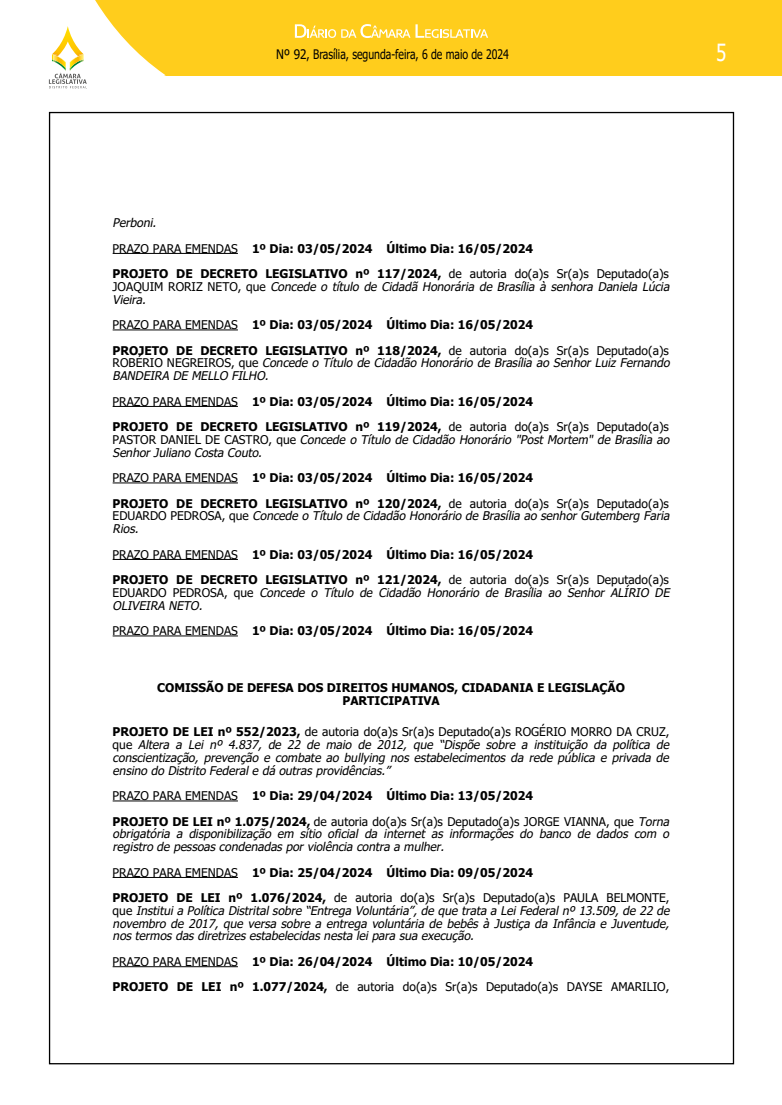
<style>
.page{position:relative;width:782px;height:1105px;background:#fff}
.page>*{position:absolute;margin:0;border:0;box-sizing:border-box;transform-origin:0 0}
.t1{font:23.6px "Tahoma";color:#fff;scale:.8 1}
.t2{font:13.1px "Tahoma";color:#000;scale:.9 1}
.t3{font:italic 12px/12.7px "Tahoma";color:#000}
.t4{font:700 12px/25.5px "Tahoma";color:#000}
.t5{font:12px/25.5px "Tahoma";color:#000}
.s1{font-weight:400;font-style:italic}
.s2{font-weight:400}
.s3{font-style:normal}
.s4{font-weight:700;font-style:normal}
.s5{font-weight:700}
.s6{font-style:italic}
</style>
<div class="page">
<div style="left:0;top:0;width:781px;height:75px;background:#ffcd1c"></div>
<svg style="left:0;top:0;width:165px;height:89px"></svg>
<svg style="left:295px;top:24px;width:193px;height:14px"></svg>
<hr style="left:113px;top:253px;width:125px;height:1px;background:#000">
<hr style="left:113px;top:330px;width:125px;height:1px;background:#000">
<hr style="left:113px;top:406px;width:125px;height:1px;background:#000">
<hr style="left:113px;top:483px;width:125px;height:1px;background:#000">
<hr style="left:113px;top:559px;width:125px;height:1px;background:#000">
<hr style="left:113px;top:636px;width:125px;height:1px;background:#000">
<hr style="left:113px;top:801px;width:125px;height:1px;background:#000">
<hr style="left:113px;top:877px;width:125px;height:1px;background:#000">
<hr style="left:113px;top:966px;width:125px;height:1px;background:#000">
<p class="t2" style="left:276px;top:46px;width:260px">Nº 92, Brasília, segunda-feira, 6 de maio de 2024</p>
<h1 class="t1" style="left:715px;top:36px;width:14px">5</h1>
<p class="t4" style="left:113px;top:211px;width:557px"><span class="s1">Perboni.<br></span><span class="s2">PRAZO PARA EMENDAS</span> 1º Dia: 03/05/2024 Último Dia: 16/05/2024<br>PROJETO DE DECRETO LEGISLATIVO nº 117/2024, <span class="s2">de autoria do(a)s Sr(a)s Deputado(a)s</span></p>
<p class="t3" style="left:113px;top:281px;width:561px"><span class="s3">J O A Q U I M R O R I Z N E T O , q u e</span> Concede o título de Cidadã Honorária de Brasília à senhora Daniela Lúcia<br>Vieira.</p>
<p class="t4" style="left:113px;top:313px;width:557px"><span class="s2">PRAZO PARA EMENDAS</span> 1º Dia: 03/05/2024 Último Dia: 16/05/2024<br>PROJETO DE DECRETO LEGISLATIVO nº 118/2024, <span class="s2">de autoria do(a)s Sr(a)s Deputado(a)s</span></p>
<p class="t3" style="left:113px;top:357px;width:561px"><span class="s3">R O B É R I O N E G R E I R O S , q u e</span> Concede o Título de Cidadão Honorário de Brasília ao Senhor Luiz Fernando<br>BANDEIRA DE MELLO FILHO.</p>
<p class="t4" style="left:113px;top:389px;width:557px"><span class="s2">PRAZO PARA EMENDAS</span> 1º Dia: 03/05/2024 Último Dia: 16/05/2024<br>PROJETO DE DECRETO LEGISLATIVO nº 119/2024, <span class="s2">de autoria do(a)s Sr(a)s Deputado(a)s</span></p>
<p class="t3" style="left:113px;top:434px;width:561px"><span class="s3">P A S T O R D A N I E L D E CA S T R O , q u e</span> Concede o Título de Cidadão Honorário "Post Mortem" de Brasília ao<br>SenhorJuliano Costa Couto.</p>
<p class="t4" style="left:113px;top:466px;width:557px"><span class="s2">PRAZO PARA EMENDAS</span> 1º Dia: 03/05/2024 Último Dia: 16/05/2024<br>PROJETO DE DECRETO LEGISLATIVO nº 120/2024, <span class="s2">de autoria do(a)s Sr(a)s Deputado(a)s</span></p>
<p class="t3" style="left:113px;top:510px;width:561px"><span class="s3">E D U A R D O P E D R O S A , q u e</span> Concede o Título de Cidadão Honorário de Brasília ao senhorGutemberg Faria<br>Rios.</p>
<p class="t4" style="left:113px;top:542px;width:557px"><span class="s2">PRAZO PARA EMENDAS</span> 1º Dia: 03/05/2024 Último Dia: 16/05/2024<br>PROJETO DE DECRETO LEGISLATIVO nº 121/2024, <span class="s2">de autoria do(a)s Sr(a)s Deputado(a)s</span></p>
<p class="t3" style="left:113px;top:587px;width:561px"><span class="s3">E D U A R D O P E D R O S A , q u e</span> Concede o Título de Cidadão Honorário de Brasília ao Senhor ALÍRIO DE<br>OLIVEIRA NETO.</p>
<p class="t4" style="left:113px;top:619px;width:421px"><span class="s2">PRAZO PARA EMENDAS</span> 1º Dia: 03/05/2024 Último Dia: 16/05/2024</p>
<p class="t4" style="left:157px;top:682px;width:469px;line-height:12.7px;text-align:center">COMISSÃO DE DEFESA DOS DIREITOS HUMANOS, CIDADANIA E LEGISLAÇÃO<br>PARTICIPATIVA</p>
<p class="t3" style="left:113px;top:726px;width:561px"><span class="s4">PROJETO DE LEI nº 552/2023,</span> <span class="s3">de autoria do(a)s Sr(a)s Deputado(a)s ROGÉRIO MORRO DA CRUZ, q u e</span> Altera a Lei nº 4.837, de 22 de maio de 2012, que “Dispõe sobre a instituição da política de conscientização, prevenção e combate ao bullying nos estabelecimentos da rede pública e privada de ensino do Distrito Federale dá outrasprovidências.”</p>
<p class="t5" style="left:113px;top:784px;width:561px">PRAZO PARA EMENDAS <span class="s5">1º Dia: 29/04/2024 Último Dia: 13/05/2024<br>PROJETO DE LEI nº 1.075/2024,</span> de autoria do(a)s Sr(a)s Deputado(a)s JORGE VIANNA, que <span class="s6">Torna</span></p>
<p class="t3" style="left:113px;top:828px;width:561px">obrigatória a disponibilização em sítio oficial da internet as informações do banco de dados com o registro de pessoascondenadasporviolência contra a mulher.</p>
<p class="t5" style="left:113px;top:860px;width:558px">PRAZO PARA EMENDAS <span class="s5">1º Dia: 25/04/2024 Último Dia: 09/05/2024<br>PROJETO DE LEI nº 1.076/2024,</span> de autoria do(a)s Sr(a)s Deputado(a)s PAULA BELMONTE,</p>
<p class="t3" style="left:113px;top:905px;width:561px;text-align:justify"><span class="s3">q u e</span> Instituia Política Distritalsobre “Entrega Voluntária”,de que trata a LeiFederalnº13.509,de 22 de novembro de 2017, que versa sobre a entrega voluntária de bebês à Justiça da Infância e Juventude, nostermosdasdiretrizesestabelecidasnesta leipara sua execução.</p>
<p class="t5" style="left:113px;top:949px;width:558px">PRAZO PARA EMENDAS <span class="s5">1º Dia: 26/04/2024 Último Dia: 10/05/2024<br>PROJETO DE LEI nº 1.077/2024,</span> de autoria do(a)s Sr(a)s Deputado(a)s DAYSE AMARILIO,</p>
</div>
